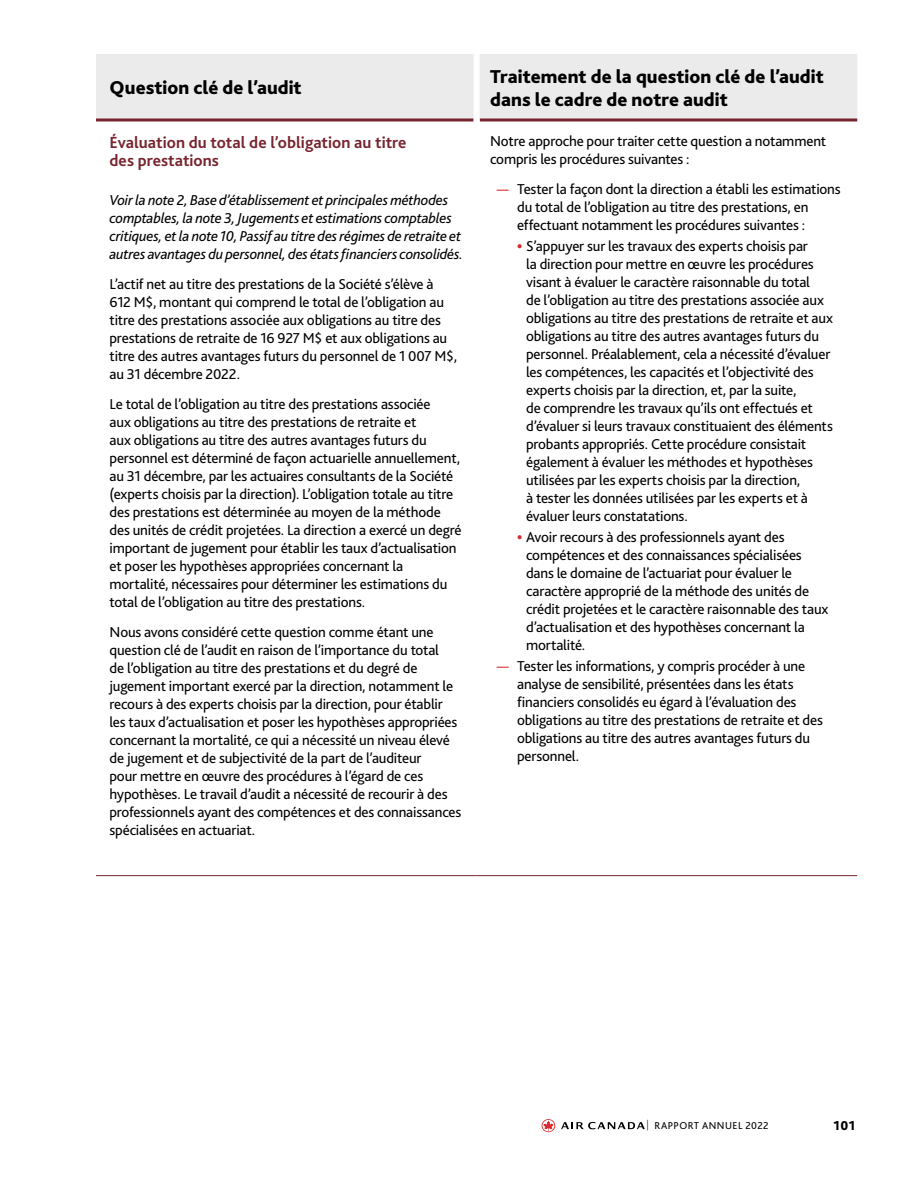
<style>
.page{position:relative;width:918px;height:1188px;background:#fff}
.page>*{position:absolute;margin:0;border:0;box-sizing:border-box;transform-origin:0 0}
.Exagerated_pullout_1{font:800 19.5px/22.5px "Bliss";color:#000}
.Sub-section___audito{font:700 16.8px/18px "Bliss";color:#78242f}
.Bliss_text_10-13__-7{font:15px/18px "Bliss";letter-spacing:-.01em;color:#000}
.Bliss_text_10-13__-7-2{font:italic 15px/18px "Bliss";letter-spacing:-.015em;color:#000}
.t1{font:800 13.5px "Bliss";color:#000}
.t2{font:10.5px "Bliss";letter-spacing:.045em;color:#000}
.s1{color:#d52a2f}
.s2{font-weight:800;color:#d52a2f}
.s3{font-weight:200}
</style>
<div class="page">
<div style="left:96px;top:54px;width:761px;height:64px;background:#ebebec"></div>
<svg style="left:96px;top:118px;width:378px;height:4px;background:#975860"></svg>
<svg style="left:480px;top:118px;width:377px;height:4px;background:#975860"></svg>
<div style="left:474px;top:54px;width:6px;height:66px;background:#fff"></div>
<hr style="left:477px;top:875px;width:380px;height:1px;background:#78242f">
<hr style="left:96px;top:875px;width:381px;height:1px;background:#78242f">
<svg style="left:542px;top:1119px;width:13px;height:14px"></svg>
<svg style="left:561px;top:1122px;width:84px;height:7px"></svg>
<p class="Exagerated_pullout_1" style="left:110px;top:77px;width:194px">Question clé de l’audit</p>
<p class="Exagerated_pullout_1" style="left:490px;top:65px;width:335px">Traitement de la question clé de l’audit dans le cadre de notre audit</p>
<p class="Sub-section___audito" style="left:110px;top:133px;width:299px">Évaluation du total de l’obligation au titre des prestations</p>
<p class="Bliss_text_10-13__-7" style="left:490px;top:132px;width:338px">Notre approche pour traiter cette question a notamment compris les procédures suivantes :</p>
<p class="Bliss_text_10-13__-7" style="left:517px;top:180px;width:325px;text-indent:-20px"><span class="s1">—</span> Tester la façon dont la direction a établi les estimations du total de l’obligation au titre des prestations, en effectuant notamment les procédures suivantes :</p>
<p class="Bliss_text_10-13__-7" style="left:526px;top:237px;width:308px;text-indent:-9px"><span class="s2">•</span> S’appuyer sur les travaux des experts choisis par<br>la direction pour mettre en œuvre les procédures visant à évaluer le caractère raisonnable du total<br>de l’obligation au titre des prestations associée aux obligations au titre des prestations de retraite et aux obligations au titre des autres avantages futurs du personnel. Préalablement, cela a nécessité d’évaluer les compétences, les capacités et l’objectivité des experts choisis par la direction, et, par la suite,<br>de comprendre les travaux qu’ils ont effectués et d’évaluer si leurs travaux constituaient des éléments probants appropriés. Cette procédure consistait également à évaluer les méthodes et hypothèses utilisées par les experts choisis par la direction,<br>à tester les données utilisées par les experts et à évaluer leurs constatations.</p>
<p class="Bliss_text_10-13__-7" style="left:526px;top:528px;width:304px;text-indent:-9px"><span class="s2">•</span> Avoir recours à des professionnels ayant des compétences et des connaissances spécialisées dans le domaine de l’actuariat pour évaluer le caractère approprié de la méthode des unités de crédit projetées et le caractère raisonnable des taux d’actualisation et des hypothèses concernant la mortalité.</p>
<p class="Bliss_text_10-13__-7" style="left:517px;top:657px;width:307px;text-indent:-20px"><span class="s1">—</span> Tester les informations, y compris procéder à une analyse de sensibilité, présentées dans les états financiers consolidés eu égard à l’évaluation des obligations au titre des prestations de retraite et des obligations au titre des autres avantages futurs du personnel.</p>
<p class="Bliss_text_10-13__-7-2" style="left:110px;top:191px;width:355px">Voir la note 2, Base d’établissement et principales méthodes comptables, la note 3, Jugements et estimations comptables critiques, et la note 10, Passif au titre des régimes de retraite et autres avantages du personnel, des états financiers consolidés.</p>
<p class="Bliss_text_10-13__-7" style="left:110px;top:275px;width:349px">L’actif net au titre des prestations de la Société s’élève à 612 M$, montant qui comprend le total de l’obligation au titre des prestations associée aux obligations au titre des prestations de retraite de 16 927 M$ et aux obligations au titre des autres avantages futurs du personnel de 1 007 M$, au 31 décembre 2022.</p>
<p class="Bliss_text_10-13__-7" style="left:110px;top:395px;width:354px">Le total de l’obligation au titre des prestations associée<br>aux obligations au titre des prestations de retraite et<br>aux obligations au titre des autres avantages futurs du personnel est déterminé de façon actuarielle annuellement, au 31 décembre, par les actuaires consultants de la Société (experts choisis par la direction). L’obligation totale au titre des prestations est déterminée au moyen de la méthode des unités de crédit projetées. La direction a exercé un degré important de jugement pour établir les taux d’actualisation et poser les hypothèses appropriées concernant la mortalité, nécessaires pour déterminer les estimations du total de l’obligation au titre des prestations.</p>
<p class="Bliss_text_10-13__-7" style="left:110px;top:623px;width:353px">Nous avons considéré cette question comme étant une question clé de l’audit en raison de l’importance du total<br>de l’obligation au titre des prestations et du degré de jugement important exercé par la direction, notamment le recours à des experts choisis par la direction, pour établir les taux d’actualisation et poser les hypothèses appropriées concernant la mortalité, ce qui a nécessité un niveau élevé de jugement et de subjectivité de la part de l’auditeur<br>pour mettre en œuvre des procédures à l’égard de ces hypothèses. Le travail d’audit a nécessité de recourir à des professionnels ayant des compétences et des connaissances spécialisées en actuariat.</p>
<p class="t2" style="left:647px;top:1119px;width:124px"><span class="s3">|</span> RAPPORT ANNUEL 2022</p>
<p class="t1" style="left:834px;top:1117px;width:23px">101</p>
</div>
